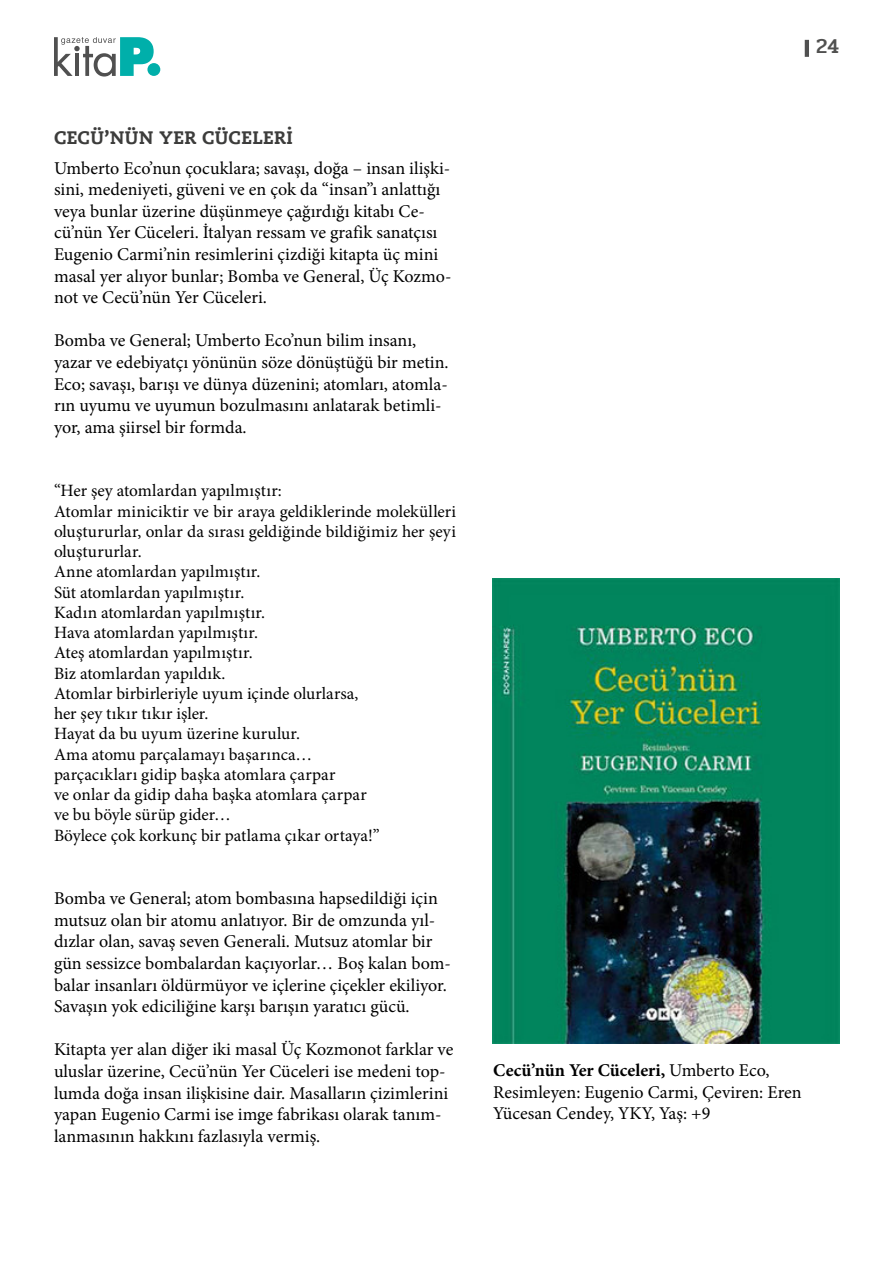
<style>
.page{position:relative;width:893px;height:1263px;background:#fff}
.page>*{position:absolute;margin:0;border:0;box-sizing:border-box;transform-origin:0 0}
.t1{font:500 21px "Pridi";color:#515150}
.t2{font:18px/21.6px "Minion Pro";color:#000}
.t3{font:700 18px "Caecilia LT Std Roman";letter-spacing:.02em;color:#3c3c3b}
.t4{font:17.25px/20.2px "Minion Pro";letter-spacing:.005em;color:#000}
.s1{font-weight:700}
</style>
<div class="page">
<svg style="left:54px;top:37px;width:100px;height:40px"></svg>
<div style="left:147px;top:63px;width:13px;height:13px;background:#00afaa;border-radius:50%"></div>
<hr style="left:805px;top:40px;width:4px;height:17px;background:#505050">
<img style="left:493px;top:578px;width:346px;height:466px">
<p class="t3" style="left:54px;top:126px;width:240px">CECÜ’NÜN YER CÜCELERİ</p>
<p class="t2" style="left:54px;top:157px;width:399px">Umberto Eco’nun çocuklara; savaşı, doğa – insan ilişki&shy;sini, medeniyeti, güveni ve en çok da “insan”ı anlattığı veya bunlar üzerine düşünmeye çağırdığı kitabı Ce&shy;cü’nün Yer Cüceleri. İtalyan ressam ve grafik sanatçısı Eugenio Carmi’nin resimlerini çizdiği kitapta üç mini masal yer alıyor bunlar; Bomba ve General, Üç Kozmo&shy;not ve Cecü’nün Yer Cüceleri.</p>
<p class="t2" style="left:54px;top:330px;width:396px">Bomba ve General; Umberto Eco’nun bilim insanı, yazar ve edebiyatçı yönünün söze dönüştüğü bir metin.<br>Eco; savaşı, barışı ve dünya düzenini; atomları, atomla&shy;rın uyumu ve uyumun bozulmasını anlatarak betimli&shy;yor, ama şiirsel bir formda.</p>
<p class="t4" style="left:54px;top:481px;width:404px">“Her şey atomlardan yapılmıştır:<br>Atomlar miniciktir ve bir araya geldiklerinde molekülleri oluştururlar, onlar da sırası geldiğinde bildiğimiz her şeyi oluştururlar.<br>Anne atomlardan yapılmıştır.<br>Süt atomlardan yapılmıştır.<br>Kadın atomlardan yapılmıştır.<br>Hava atomlardan yapılmıştır.<br>Ateş atomlardan yapılmıştır.<br>Biz atomlardan yapıldık.<br>Atomlar birbirleriyle uyum içinde olurlarsa,<br>her şey tıkır tıkır işler.<br>Hayat da bu uyum üzerine kurulur.<br>Ama atomu parçalamayı başarınca…<br>parçacıkları gidip başka atomlara çarpar<br>ve onlar da gidip daha başka atomlara çarpar<br>ve bu böyle sürüp gider…<br>Böylece çok korkunç bir patlama çıkar ortaya!”</p>
<p class="t2" style="left:54px;top:888px;width:398px">Bomba ve General; atom bombasına hapsedildiği için mutsuz olan bir atomu anlatıyor. Bir de omzunda yıl&shy;dızlar olan, savaş seven Generali. Mutsuz atomlar bir gün sessizce bombalardan kaçıyorlar… Boş kalan bom&shy;balar insanları öldürmüyor ve içlerine çiçekler ekiliyor.<br>Savaşın yok ediciliğine karşı barışın yaratıcı gücü.</p>
<p class="t2" style="left:54px;top:1039px;width:401px">Kitapta yer alan diğer iki masal Üç Kozmonot farklar ve uluslar üzerine, Cecü’nün Yer Cüceleri ise medeni top&shy;lumda doğa insan ilişkisine dair. Masalların çizimlerini yapan Eugenio Carmi ise imge fabrikası olarak tanım&shy;lanmasının hakkını fazlasıyla vermiş.</p>
<p class="t1" style="left:816px;top:31px;width:24px">24</p>
<p class="t2" style="left:493px;top:1060px;width:310px"><span class="s1">Cecü’nün Yer Cüceleri,</span> Umberto Eco,<br>Resimleyen: Eugenio Carmi, Çeviren: Eren<br>Yücesan Cendey, YKY, Yaş: +9</p>
</div>
